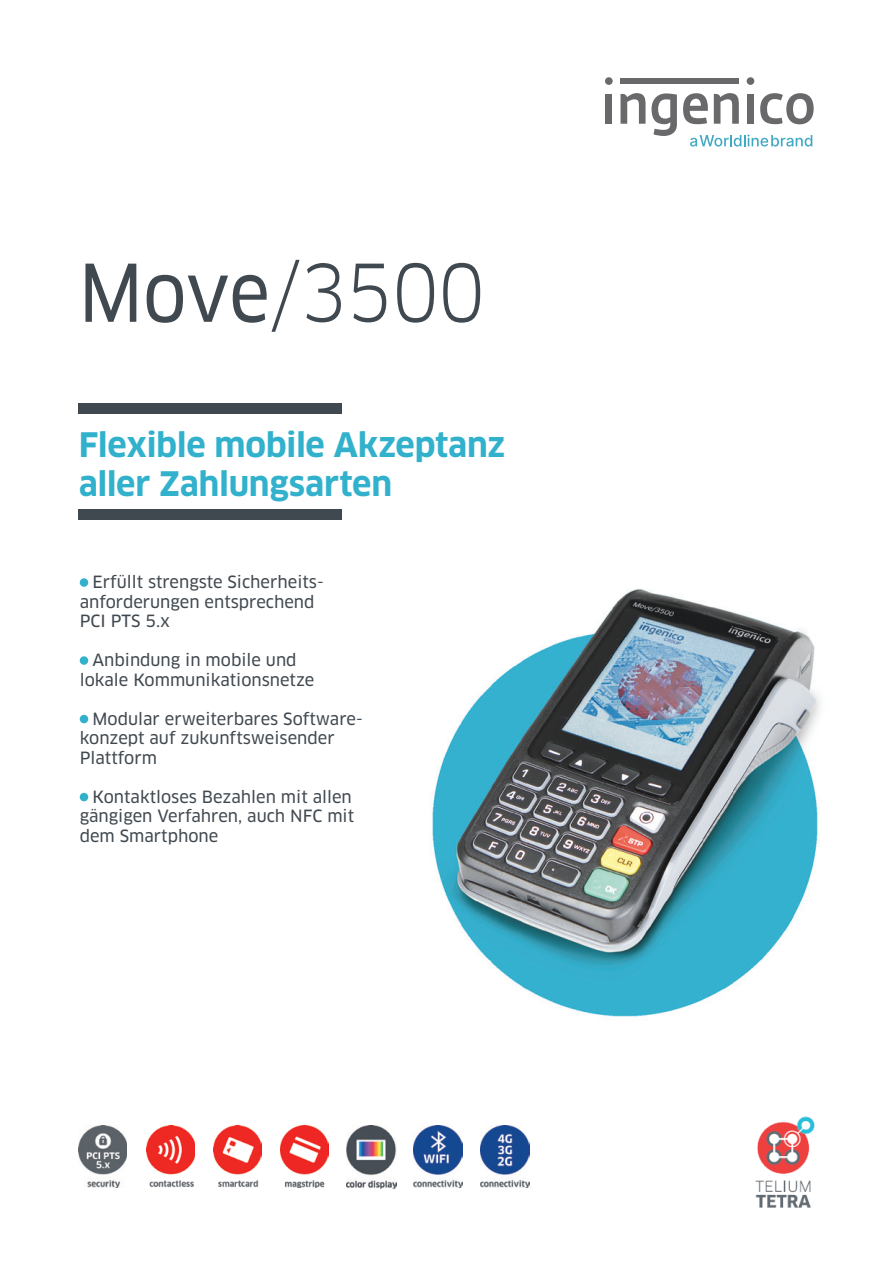
<style>
.page{position:relative;width:893px;height:1263px;background:#fff}
.page>*{position:absolute;margin:0;border:0;box-sizing:border-box;transform-origin:0 0}
.t1{font:77.55px "Clan OT";color:#414950;scale:.91 1}
.t2{font:700 33px/39.6px "Clan OT";letter-spacing:-.01em;color:#32b1cc}
.t3{font:16.5px/19.5px "Clan OT News";color:#414950}
.s1{font-family:"Clan OT News"}
</style>
<div class="page">
<img style="left:413px;top:1125px;width:49px;height:63px">
<img style="left:480px;top:1125px;width:49px;height:62px">
<img style="left:346px;top:1125px;width:51px;height:64px">
<img style="left:755px;top:1116px;width:60px;height:92px">
<img style="left:432px;top:589px;width:389px;height:428px">
<div style="left:79px;top:403px;width:263px;height:11px;background:#414950"></div>
<div style="left:79px;top:509px;width:263px;height:10px;background:#414950"></div>
<div style="left:80px;top:578px;width:8px;height:9px;background:#32b1cc;border-radius:50%"></div>
<div style="left:80px;top:656px;width:8px;height:9px;background:#32b1cc;border-radius:50%"></div>
<div style="left:80px;top:715px;width:8px;height:8px;background:#32b1cc;border-radius:50%"></div>
<div style="left:80px;top:793px;width:8px;height:8px;background:#32b1cc;border-radius:50%"></div>
<img style="left:280px;top:1125px;width:48px;height:62px">
<img style="left:213px;top:1125px;width:49px;height:63px">
<img style="left:79px;top:1125px;width:48px;height:62px">
<img style="left:147px;top:1125px;width:48px;height:63px">
<svg style="left:690px;top:135px;width:122px;height:12px"></svg>
<div style="left:605px;top:94px;width:7px;height:30px;background:#69696c"></div>
<div style="left:620px;top:78px;width:119px;height:6px;background:#69696c"></div>
<svg style="left:651px;top:93px;width:26px;height:43px"></svg>
<svg style="left:683px;top:93px;width:25px;height:31px"></svg>
<div style="left:747px;top:94px;width:7px;height:30px;background:#69696c"></div>
<svg style="left:760px;top:93px;width:54px;height:31px"></svg>
<div style="left:605px;top:77px;width:8px;height:8px;background:#69696c;border-radius:50%"></div>
<div style="left:747px;top:77px;width:7px;height:8px;background:#69696c;border-radius:50%"></div>
<svg style="left:620px;top:93px;width:25px;height:31px"></svg>
<svg style="left:714px;top:93px;width:25px;height:31px"></svg>
<h1 class="t1" style="left:79px;top:247px;width:448px"><span class="s1">Move</span>/3500</h1>
<h2 class="t2" style="left:79px;top:425px;width:428px">Flexible mobile Akzeptanz aller Zahlungsarten</h2>
<p class="t3" style="left:80px;top:572px;width:245px;text-indent:13px">Erfüllt strengste Sicherheits&shy;anforderungen entsprechend<br>PCI PTS 5.x</p>
<p class="t3" style="left:80px;top:650px;width:236px;text-align:center">Anbindung in mobile und lokale Kommunikationsnetze</p>
<p class="t3" style="left:80px;top:709px;width:284px;text-indent:13px">Modular erweiterbares Software&shy;konzept auf zukunftsweisender<br>Plattform</p>
<p class="t3" style="left:80px;top:787px;width:276px;text-indent:13px">Kontaktloses Bezahlen mit allen gängigen Verfahren, auch NFC mit dem Smartphone</p>
</div>
